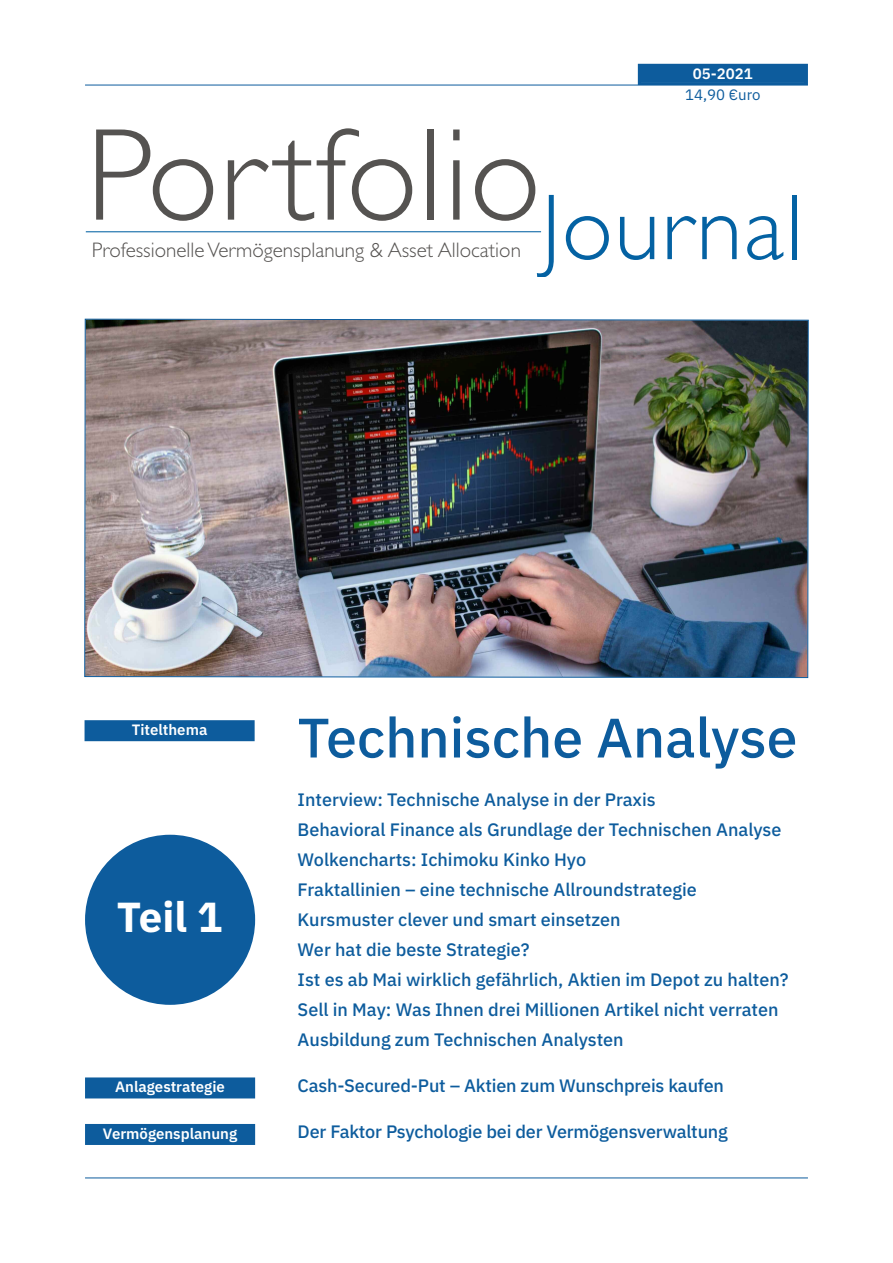
<style>
.page{position:relative;width:893px;height:1263px;background:#fff}
.page>*{position:absolute;margin:0;border:0;box-sizing:border-box;transform-origin:0 0}
.t1{font:300 132.15px "Gill Sans";letter-spacing:.005em;color:#555351}
.t2{font:300 94.2px "Gill Sans";letter-spacing:.015em;color:#0462a3}
.t3{font:500 55.5px "IBM Plex Sans";color:#0d5c9d}
.t4{font:700 42px "IBM Plex Sans";color:#fff}
.t5{font:300 21.15px "Gill Sans";color:#555351}
.t6{font:500 18px/30px "IBM Plex Sans";color:#0d5c9d}
.t7{font:600 15px "IBM Plex Sans";color:#fff}
.t8{font:15px "IBM Plex Sans";color:#0d5c9d}
</style>
<div class="page">
<img style="left:84px;top:319px;width:725px;height:359px">
<hr style="left:85px;top:85px;width:723px;height:1px;background:#0d5c9d">
<hr style="left:86px;top:231px;width:455px;height:1px;background:#0462a3">
<div style="left:88px;top:723px;width:164px;height:15px;background:#0d5c9d"></div>
<div style="left:85px;top:720px;width:170px;height:21px;border:3px solid #0d5c9d"></div>
<hr style="left:85px;top:1178px;width:723px;height:1px;background:#0d5c9d">
<div style="left:88px;top:1127px;width:164px;height:15px;background:#0d5c9d"></div>
<div style="left:85px;top:1124px;width:170px;height:21px;border:3px solid #0d5c9d"></div>
<div style="left:641px;top:67px;width:164px;height:15px;background:#0d5c9d"></div>
<div style="left:638px;top:64px;width:170px;height:21px;border:3px solid #0d5c9d"></div>
<div style="left:85px;top:835px;width:170px;height:170px;background:#0d5c9d;border-radius:50%"></div>
<div style="left:88px;top:1080px;width:164px;height:15px;background:#0d5c9d"></div>
<div style="left:85px;top:1077px;width:170px;height:21px;border:3px solid #0d5c9d"></div>
<p class="t7" style="left:693px;top:61px;width:62px">05-2021</p>
<p class="t8" style="left:685px;top:83px;width:77px">14,90 €uro</p>
<h1 class="t1" style="left:86px;top:97px;width:457px">Portfolio</h1>
<p class="t5" style="left:92px;top:237px;width:431px">Professionelle Vermögensplanung &amp; Asset Allocation</p>
<h2 class="t2" style="left:541px;top:172px;width:263px">Journal</h2>
<p class="t7" style="left:132px;top:718px;width:77px">Titelthema</p>
<h3 class="t3" style="left:298px;top:695px;width:501px">Technische Analyse</h3>
<p class="t6" style="left:298px;top:783px;width:492px">Interview: Technische Analyse in der Praxis<br>Behavioral Finance als Grundlage der Technischen Analyse Wolkencharts: Ichimoku Kinko Hyo<br>Fraktallinien – eine technische Allroundstrategie Kursmuster clever und smart einsetzen<br>Wer hat die beste Strategie?<br>Ist es ab Mai wirklich gefährlich, Aktien im Depot zu halten?<br>Sell in May: Was Ihnen drei Millionen Artikel nicht verraten Ausbildung zum Technischen Analysten</p>
<h3 class="t4" style="left:117px;top:883px;width:107px">Teil 1</h3>
<p class="t7" style="left:115px;top:1075px;width:111px">Anlagestrategie</p>
<p class="t6" style="left:298px;top:1069px;width:428px">Cash-Secured-Put – Aktien zum Wunschpreis kaufen</p>
<p class="t7" style="left:103px;top:1121px;width:136px">Vermögensplanung</p>
<p class="t6" style="left:298px;top:1115px;width:432px">Der Faktor Psychologie bei der Vermögensverwaltung</p>
</div>
